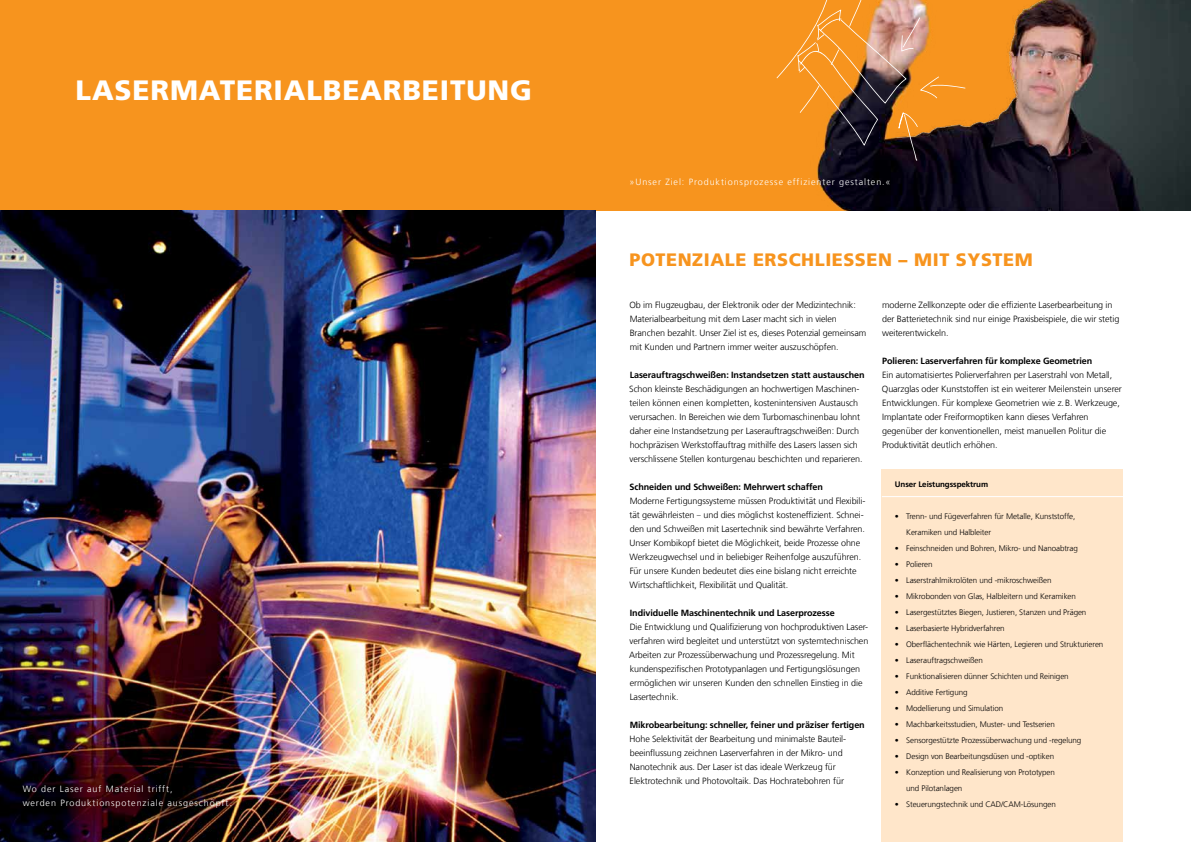
<style>
.page{position:relative;width:1191px;height:842px;background:#fff}
.page>*{position:absolute;margin:0;border:0;box-sizing:border-box;transform-origin:0 0}
.t1{font:900 28px "Frutiger LT Com";letter-spacing:.03em;color:#fff}
.t2{font:900 18px "Frutiger LT Com";letter-spacing:.03em;color:#f7941e}
.t3{font:300 9px/14px "Frutiger LT Com";letter-spacing:-.01em;color:#000}
.t4{font:700 9px "Frutiger LT Com";letter-spacing:-.01em;color:#000}
.t5{font:300 9px/14px "Frutiger LT Com";letter-spacing:.1em;color:#fff}
.t6{font:300 8px/16px "Frutiger LT Com";letter-spacing:-.01em;color:#000}
.t7{font:700 8px "Frutiger LT Com";letter-spacing:-.01em;color:#000}
.s1{font-style:italic;font-size:8px}
</style>
<div class="page">
<div style="left:0;top:0;width:1191px;height:210px;background:#f7941e"></div>
<img style="left:817px;top:0;width:374px;height:210px">
<img style="left:0;top:210px;width:595px;height:632px">
<div style="left:882px;top:470px;width:241px;height:372px;background:#ffe6ca"></div>
<hr style="left:882px;top:496px;width:242px;height:1px;background:#fff">
<img style="left:776px;top:0;width:189px;height:161px">
<h1 class="t1" style="left:76px;top:74px;width:458px">LASERMATERIALBEARBEITUNG</h1>
<p class="t5" style="left:23px;top:782px;width:211px">Wo der Laser auf Material trifft,<br>werden Produktionspotenziale ausgeschöpft.</p>
<p class="t5" style="left:629px;top:175px;width:263px">»Unser Ziel: Produktionsprozesse effizienter gestalten.«</p>
<h2 class="t2" style="left:629px;top:249px;width:405px">POTENZIALE ERSCHLIESSEN – MIT SYSTEM</h2>
<p class="t3" style="left:629px;top:298px;width:238px">Ob im Flugzeugbau, der Elektronik oder der Medizintechnik:<br>Materialbearbeitung mit dem Laser macht sich in vielen Branchen bezahlt. Unser Ziel ist es, dieses Potenzial gemeinsam mit Kunden und Partnern immer weiter auszuschöpfen.</p>
<p class="t4" style="left:629px;top:370px;width:236px">Laserauftragschweißen: Instandsetzen statt austauschen</p>
<p class="t3" style="left:629px;top:382px;width:235px">Schon kleinste Beschädigungen an hochwertigen Maschinen&shy;teilen können einen kompletten, kostenintensiven Austausch verursachen. In Bereichen wie dem Turbomaschinenbau lohnt daher eine Instandsetzung per Laserauftragschweißen: Durch hochpräzisen Werkstoffauftrag mithilfe des Lasers lassen sich verschlissene Stellen konturgenau beschichten und reparieren.</p>
<p class="t4" style="left:629px;top:482px;width:195px">Schneiden und Schweißen: Mehrwert schaffen</p>
<p class="t3" style="left:629px;top:494px;width:237px">Moderne Fertigungssysteme müssen Produktivität und Flexibili&shy;tät gewährleisten <span class="s1">–</span> und dies möglichst kosteneffizient. Schnei&shy;den und Schweißen mit Lasertechnik sind bewährte Verfahren.<br>Unser Kombikopf bietet die Möglichkeit, beide Prozesse ohne Werkzeugwechsel und in beliebiger Reihenfolge auszuführen.<br>Für unsere Kunden bedeutet dies eine bislang nicht erreichte Wirtschaftlichkeit, Flexibilität und Qualität.</p>
<p class="t4" style="left:630px;top:608px;width:206px">Individuelle Maschinentechnik und Laserprozesse</p>
<p class="t3" style="left:629px;top:620px;width:241px">Die Entwicklung und Qualifizierung von hochproduktiven Laser&shy;verfahren wird begleitet und unterstützt von systemtechnischen Arbeiten zur Prozessüberwachung und Prozessregelung. Mit kundenspezifischen Prototypanlagen und Fertigungslösungen ermöglichen wir unseren Kunden den schnellen Einstieg in die Lasertechnik.</p>
<p class="t4" style="left:629px;top:720px;width:237px">Mikrobearbeitung: schneller, feiner und präziser fertigen</p>
<p class="t3" style="left:629px;top:732px;width:218px">Hohe Selektivität der Bearbeitung und minimalste Bauteil&shy;beeinflussung zeichnen Laserverfahren in der Mikro- und Nanotechnik aus. Der Laser ist das ideale Werkzeug für Elektrotechnik und Photovoltaik. Das Hochratebohren für</p>
<p class="t3" style="left:882px;top:298px;width:239px">moderne Zellkonzepte oder die effiziente Laserbearbeitung in der Batterietechnik sind nur einige Praxisbeispiele, die wir stetig weiterentwickeln.</p>
<p class="t4" style="left:882px;top:356px;width:212px">Polieren: Laserverfahren für komplexe Geometrien</p>
<p class="t3" style="left:882px;top:368px;width:241px">Ein automatisiertes Polierverfahren per Laserstrahl von Metall, Quarzglas oder Kunststoffen ist ein weiterer Meilenstein unserer Entwicklungen. Für komplexe Geometrien wie z.B. Werkzeuge, Implantate oder Freiformoptiken kann dieses Verfahren gegenüber der konventionellen, meist manuellen Politur die Produktivität deutlich erhöhen.</p>
<p class="t7" style="left:895px;top:480px;width:95px">Unser Leistungsspektrum</p>
<p class="t6" style="left:906px;top:508px;width:171px;text-indent:-11px">• Trenn- und Fügeverfahren für Metalle, Kunststoffe,<br>Keramiken und Halbleiter</p>
<p class="t6" style="left:895px;top:540px;width:184px">• Feinschneiden und Bohren, Mikro- und Nanoabtrag</p>
<p class="t6" style="left:895px;top:556px;width:39px">• Polieren</p>
<p class="t6" style="left:895px;top:572px;width:158px">• Laserstrahlmikrolöten und -mikroschweißen</p>
<p class="t6" style="left:895px;top:588px;width:183px">• Mikrobonden von Glas, Halbleitern und Keramiken</p>
<p class="t6" style="left:895px;top:604px;width:193px">• Lasergestütztes Biegen, Justieren, Stanzen und Prägen</p>
<p class="t6" style="left:895px;top:620px;width:111px">• Laserbasierte Hybridverfahren</p>
<p class="t6" style="left:895px;top:636px;width:210px">• Oberflächentechnik wie Härten, Legieren und Strukturieren</p>
<p class="t6" style="left:895px;top:652px;width:89px">• Laserauftragschweißen</p>
<p class="t6" style="left:895px;top:668px;width:175px">• Funktionalisieren dünner Schichten und Reinigen</p>
<p class="t6" style="left:895px;top:684px;width:74px">• Additive Fertigung</p>
<p class="t6" style="left:895px;top:700px;width:110px">• Modellierung und Simulation</p>
<p class="t6" style="left:895px;top:716px;width:161px">• Machbarkeitsstudien, Muster- und Testserien</p>
<p class="t6" style="left:895px;top:732px;width:188px">• Sensorgestützte Prozessüberwachung und -regelung</p>
<p class="t6" style="left:895px;top:748px;width:161px">• Design von Bearbeitungsdüsen und -optiken</p>
<p class="t6" style="left:906px;top:764px;width:150px;text-indent:-11px">• Konzeption und Realisierung von Prototypen und Pilotanlagen</p>
<p class="t6" style="left:895px;top:796px;width:162px">• Steuerungstechnik und CAD/CAM-Lösungen</p>
</div>
